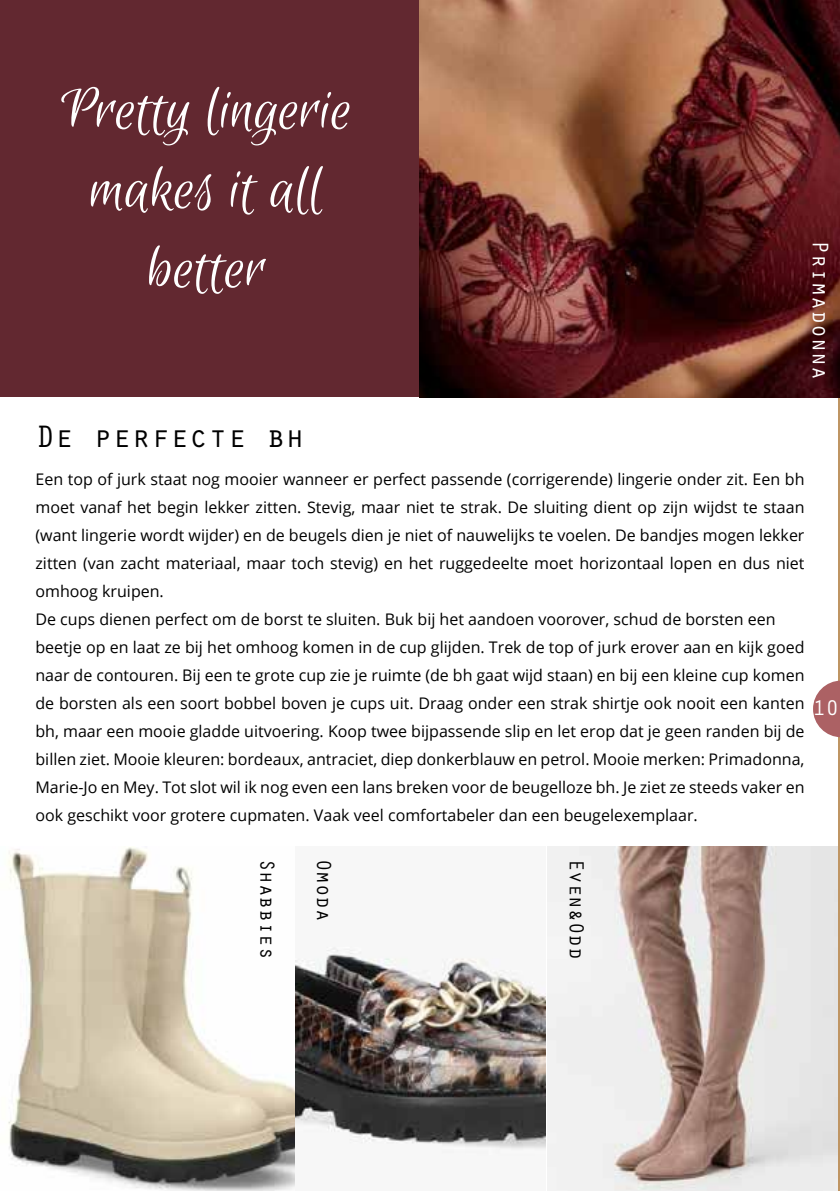
<style>
.page{position:relative;width:840px;height:1191px;background:#fff}
.page>*{position:absolute;margin:0;border:0;box-sizing:border-box;transform-origin:0 0}
.t1{font:66px/79.2px "Euphoria Script";color:#fff;text-align:center}
.t2{font:32px "Orator Std";color:#000}
.t3{font:23.4px "Orator Std";color:#fff}
.t4{font:22px "Orator Std";color:#fff}
.t5{font:21px "Orator Std";color:#000}
.t6{font:16px/28px "Open Sans";color:#000}
</style>
<div class="page">
<img style="left:8px;top:847px;width:537px;height:344px">
<img style="left:547px;top:846px;width:291px;height:345px">
<hr style="left:838px;top:0;width:1px;height:1191px;background:#bf9563">
<div style="left:0;top:0;width:419px;height:397px;background:#622830"></div>
<img style="left:419px;top:0;width:420px;height:397px">
<svg style="left:813px;top:680px;width:26px;height:57px"></svg>
<h1 class="t1" style="left:61px;top:73px;width:292px">Pretty lingerie makes it all better</h1>
<h3 class="t3" style="left:836px;top:240px;width:141px;rotate:90deg">Primadonna</h3>
<h2 class="t2" style="left:35px;top:413px;width:270px">De perfecte bh</h2>
<p class="t6" style="left:35px;top:464px;width:770px">Een top of jurk staat nog mooier wanneer er perfect passende (corrigerende) lingerie onder zit. Een bh moet vanaf het begin lekker zitten. Stevig, maar niet te strak. De sluiting dient op zijn wijdst te staan (want lingerie wordt wijder) en de beugels dien je niet of nauwelijks te voelen. De bandjes mogen lekker zitten (van zacht materiaal, maar toch stevig) en het ruggedeelte moet horizontaal lopen en dus niet omhoog kruipen.<br>De cups dienen perfect om de borst te sluiten. Buk bij het aandoen voorover, schud de borsten een beetje op en laat ze bij het omhoog komen in de cup glijden. Trek de top of jurk erover aan en kijk goed naar de contouren. Bij een te grote cup zie je ruimte (de bh gaat wijd staan) en bij een kleine cup komen de borsten als een soort bobbel boven je cups uit. Draag onder een strak shirtje ook nooit een kanten bh, maar een mooie gladde uitvoering. Koop twee bijpassende slip en let erop dat je geen randen bij de billen ziet. Mooie kleuren: bordeaux, antraciet, diep donkerblauw en petrol. Mooie merken: Primadonna, Marie-Jo en Mey. Tot slot wil ik nog even een lans breken voor de beugelloze bh. Je ziet ze steeds vaker en ook geschikt voor grotere cupmaten. Vaak veel comfortabeler dan een beugelexemplaar.</p>
<h3 class="t4" style="left:812px;top:692px;width:28px">10</h3>
<h3 class="t5" style="left:282px;top:858px;width:102px;rotate:90deg">Shabbies</h3>
<h3 class="t5" style="left:339px;top:858px;width:64px;rotate:90deg">Omoda</h3>
<h3 class="t5" style="left:591px;top:858px;width:102px;rotate:90deg">Even&amp;Odd</h3>
</div>
